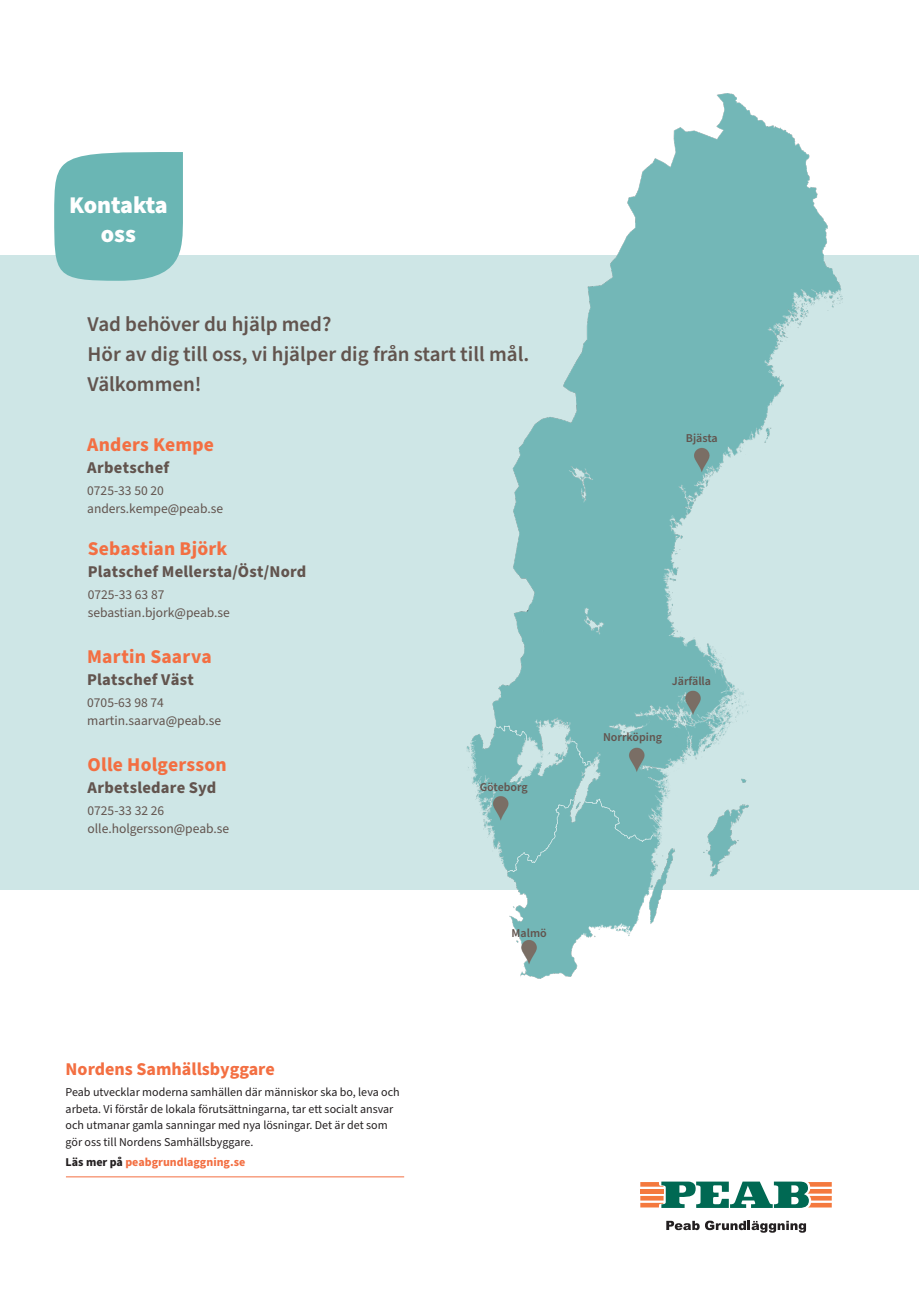
<style>
.page{position:relative;width:919px;height:1289px;background:#fff}
.page>*{position:absolute;margin:0;border:0;box-sizing:border-box;transform-origin:0 0}
.t1{font:900 24px/28.5px "Source Sans Pro";letter-spacing:-.005em;color:#fff;text-align:center}
.Caption___Description_8_11_Bold{font:600 21px/30px "Source Sans Pro";color:#62544e}
.Name_14_14{font:700 19.5px "Source Sans Pro";letter-spacing:.01em;color:#f36f42}
.Web_address__12_12{font:700 18px "Source Sans Pro";color:#f36f42}
.Name_14_14-2{font:700 16.5px "Source Sans Pro";letter-spacing:.015em;color:#62544e}
.Titel_11_12{font:700 16.5px "Source Sans Pro";letter-spacing:.015em;color:#62544e}
.Name_14_14-3{font:13.5px/18px "Source Sans Pro";color:#62544e}
.Body_text_9_12{font:13.5px "Source Sans Pro";color:#62544e}
.Caption___Description_8_11_Regular{font:12px/16.5px "Source Sans Pro";color:#231f20}
.Caption___Description_8_11_Bold-2{font:600 12px "Source Sans Pro";color:#62544e}
.Caption___Description_8_11_Regular-2{font:700 12px "Source Sans Pro";color:#f36f42}
.s1{color:#231f20}
</style>
<div class="page">
<div style="left:0;top:255px;width:918px;height:635px;background:#cee6e6"></div>
<img style="left:466px;top:93px;width:377px;height:886px">
<svg style="left:54px;top:152px;width:129px;height:129px"></svg>
<svg style="left:640px;top:1181px;width:191px;height:26px"></svg>
<svg style="left:666px;top:1220px;width:33px;height:10px"></svg>
<svg style="left:705px;top:1220px;width:101px;height:12px"></svg>
<hr style="left:66px;top:1176px;width:338px;height:1px;background:#f36f42">
<p class="t1" style="left:69px;top:191px;width:100px">Kontakta oss</p>
<p class="Caption___Description_8_11_Bold" style="left:88px;top:310px;width:245px">Vad behöver du hjälp med?</p>
<p class="Caption___Description_8_11_Bold" style="left:88px;top:340px;width:443px">Hör av dig till oss, vi hjälper dig från start till mål.<br>Välkommen!</p>
<p class="Name_14_14" style="left:87px;top:431px;width:128px">Anders Kempe</p>
<p class="Titel_11_12" style="left:87px;top:456px;width:83px">Arbetschef</p>
<p class="Body_text_9_12" style="left:87px;top:482px;width:78px">0725-33 50 20</p>
<p class="Body_text_9_12" style="left:87px;top:500px;width:137px">anders.kempe@peab.se</p>
<p class="Name_14_14" style="left:88px;top:535px;width:141px">Sebastian Björk</p>
<p class="Name_14_14-2" style="left:88px;top:560px;width:220px">Platschef Mellersta/Öst/Nord</p>
<p class="Name_14_14-3" style="left:88px;top:586px;width:144px">0725-33 63 87 sebastian.bjork@peab.se</p>
<p class="Name_14_14" style="left:87px;top:643px;width:126px">Martin Saarva</p>
<p class="Titel_11_12" style="left:87px;top:668px;width:108px">Platschef Väst</p>
<p class="Body_text_9_12" style="left:87px;top:693px;width:78px">0705-63 98 74</p>
<p class="Body_text_9_12" style="left:87px;top:711px;width:135px">martin.saarva@peab.se</p>
<p class="Name_14_14" style="left:87px;top:751px;width:141px">Olle Holgersson</p>
<p class="Name_14_14-2" style="left:87px;top:776px;width:130px">Arbetsledare Syd</p>
<p class="Name_14_14-3" style="left:87px;top:802px;width:143px">0725-33 32 26 olle.holgersson@peab.se</p>
<p class="Web_address__12_12" style="left:66px;top:1056px;width:210px">Nordens Samhällsbyggare</p>
<p class="Caption___Description_8_11_Regular" style="left:66px;top:1084px;width:335px">Peab utvecklar moderna samhällen där människor ska bo, leva och arbeta. Vi förstår de lokala förutsättningarna, tar ett socialt ansvar och utmanar gamla sanningar med nya lösningar. Det är det som gör oss till Nordens Samhällsbyggare.</p>
<p class="Caption___Description_8_11_Regular-2" style="left:66px;top:1154px;width:181px"><span class="s1">Läs mer på</span> peabgrundlaggning.se</p>
<p class="Caption___Description_8_11_Bold-2" style="left:479px;top:779px;width:50px">Göteborg</p>
<p class="Caption___Description_8_11_Bold-2" style="left:511px;top:924px;width:37px">Malmö</p>
<p class="Caption___Description_8_11_Bold-2" style="left:685px;top:429px;width:33px">Bjästa</p>
<p class="Caption___Description_8_11_Bold-2" style="left:671px;top:672px;width:41px">Järfälla</p>
<p class="Caption___Description_8_11_Bold-2" style="left:603px;top:728px;width:60px">Norrköping</p>
</div>
